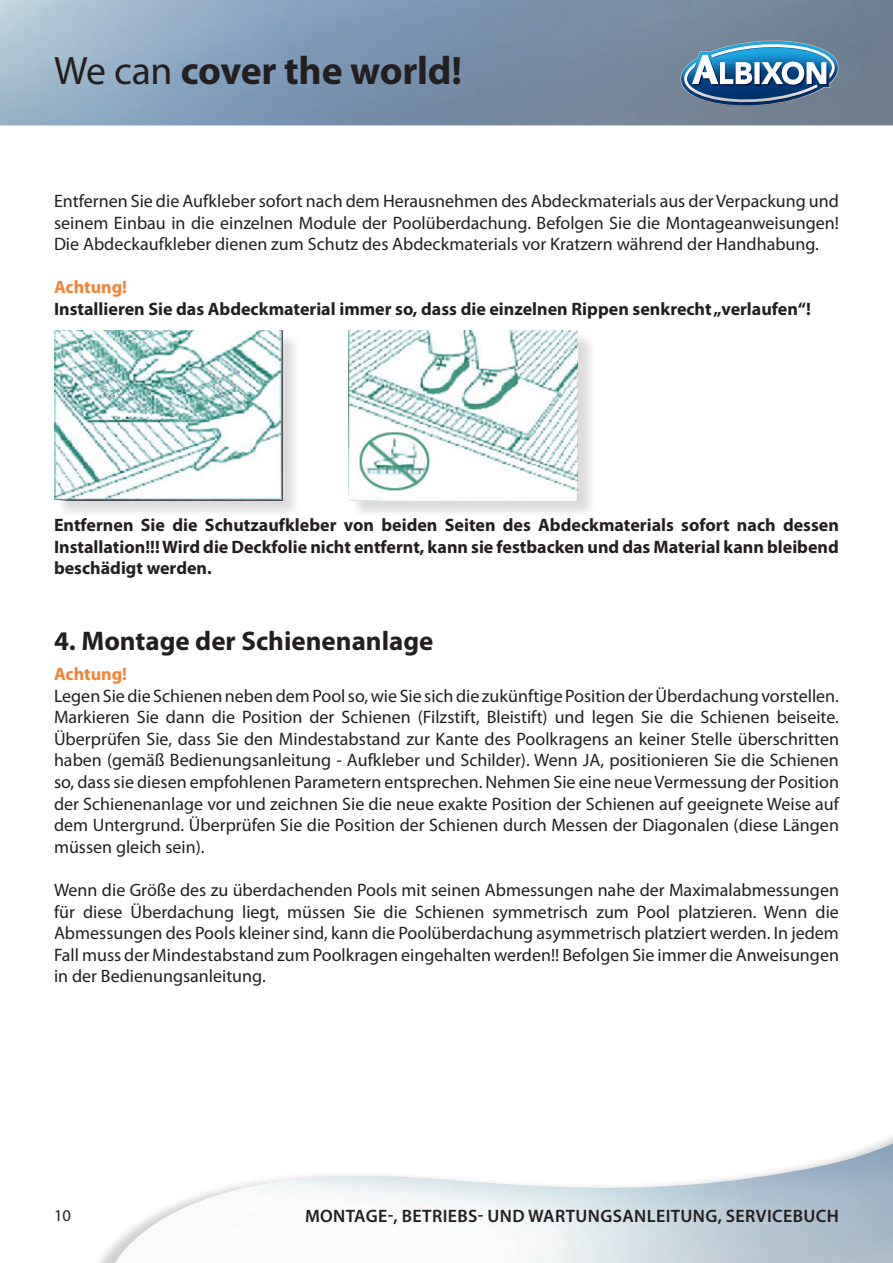
<style>
.page{position:relative;width:893px;height:1263px;background:#fff}
.page>*{position:absolute;margin:0;border:0;box-sizing:border-box;transform-origin:0 0}
.t1{font:700 39.75px "Myriad Pro";letter-spacing:-.005em;color:#231f20}
.TITULEK_MENSI{font:700 27px "Myriad Pro";color:#231f20}
.ZAKLADNI_TEXT{font:18px/21.6px "Myriad Pro";color:#231f20;text-align:justify}
.ZAKLADNI_TEXT-2{font:700 18px/21.6px "Myriad Pro";color:#231f20;text-align:justify}
.t2{font:600 18px "Myriad Pro";letter-spacing:.02em;color:#231f20}
.ZAKLADNI_TEXT-3{font:700 18px "Myriad Pro";color:#f48232}
.t3{font:16.5px "Myriad Pro";color:#231f20}
.s1{font-weight:400}
</style>
<div class="page">
<img style="left:111px;top:1136px;width:782px;height:127px">
<svg style="left:680px;top:40px;width:159px;height:66px"></svg>
<div style="left:56px;top:332px;width:244px;height:186px;background:#231f20;opacity:.16"></div>
<img style="left:54px;top:330px;width:228px;height:169px">
<div style="left:351px;top:332px;width:245px;height:187px;background:#231f20;opacity:.16"></div>
<img style="left:349px;top:330px;width:228px;height:170px">
<h1 class="t1" style="left:54px;top:45px;width:410px"><span class="s1">We can</span> cover the world!</h1>
<p class="ZAKLADNI_TEXT" style="left:54px;top:190px;width:786px">Entfernen Sie die Aufkleber sofort nach dem Herausnehmen des Abdeckmaterials aus der Verpackung und seinem Einbau in die einzelnen Module der Poolüberdachung. Befolgen Sie die Montageanweisungen!<br>Die Abdeckaufkleber dienen zum Schutz des Abdeckmaterials vor Kratzern während der Handhabung.</p>
<p class="ZAKLADNI_TEXT-3" style="left:54px;top:276px;width:75px">Achtung!</p>
<p class="ZAKLADNI_TEXT-2" style="left:54px;top:298px;width:758px">Installieren Sie das Abdeckmaterial immer so, dass die einzelnen Rippen senkrecht „verlaufen“!</p>
<p class="ZAKLADNI_TEXT-2" style="left:54px;top:514px;width:786px">Entfernen Sie die Schutzaufkleber von beiden Seiten des Abdeckmaterials sofort nach dessen Installation!!! Wird die Deckfolie nicht entfernt, kann sie festbacken und das Material kann bleibend beschädigt werden.</p>
<p class="TITULEK_MENSI" style="left:54px;top:623px;width:381px">4. Montage der Schienenanlage</p>
<p class="ZAKLADNI_TEXT-3" style="left:54px;top:662px;width:75px">Achtung!</p>
<p class="ZAKLADNI_TEXT" style="left:54px;top:684px;width:786px">Legen Sie die Schienen neben dem Pool so, wie Sie sich die zukünftige Position der Überdachung vorstellen.<br>Markieren Sie dann die Position der Schienen (Filzstift, Bleistift) und legen Sie die Schienen beiseite.<br>Überprüfen Sie, dass Sie den Mindestabstand zur Kante des Poolkragens an keiner Stelle überschritten haben (gemäß Bedienungsanleitung - Aufkleber und Schilder). Wenn JA, positionieren Sie die Schienen so, dass sie diesen empfohlenen Parametern entsprechen. Nehmen Sie eine neue Vermessung der Position der Schienenanlage vor und zeichnen Sie die neue exakte Position der Schienen auf geeignete Weise auf dem Untergrund. Überprüfen Sie die Position der Schienen durch Messen der Diagonalen (diese Längen müssen gleich sein).</p>
<p class="ZAKLADNI_TEXT" style="left:54px;top:879px;width:786px">Wenn die Größe des zu überdachenden Pools mit seinen Abmessungen nahe der Maximalabmessungen für diese Überdachung liegt, müssen Sie die Schienen symmetrisch zum Pool platzieren. Wenn die Abmessungen des Pools kleiner sind, kann die Poolüberdachung asymmetrisch platziert werden. In jedem Fall muss der Mindestabstand zum Poolkragen eingehalten werden!! Befolgen Sie immer die Anweisungen in der Bedienungsanleitung.</p>
<p class="t3" style="left:54px;top:1206px;width:18px">10</p>
<p class="t2" style="left:305px;top:1205px;width:535px">MONTAGE-, BETRIEBS- UND WARTUNGSANLEITUNG, SERVICEBUCH</p>
</div>
